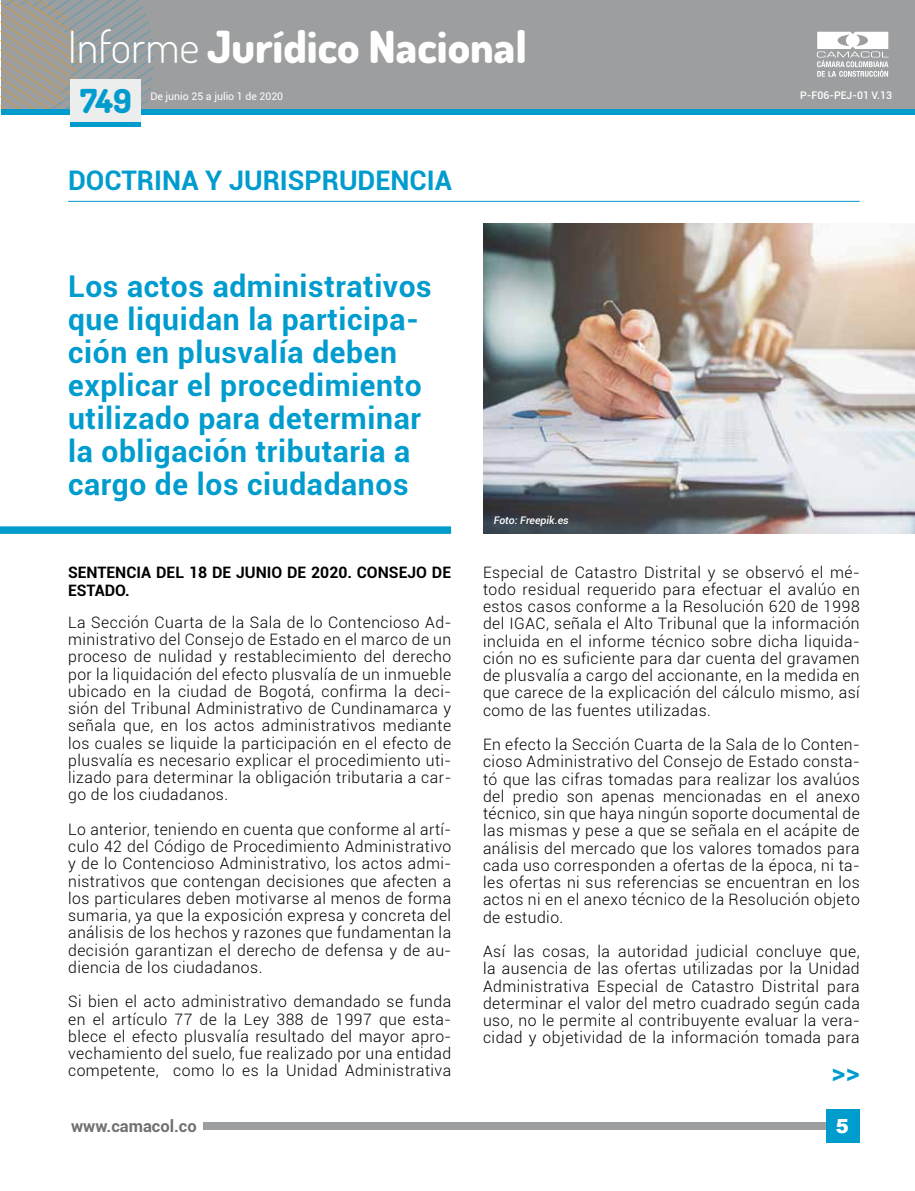
<style>
.page{position:relative;width:915px;height:1191px;background:#fff}
.page>*{position:absolute;margin:0;border:0;box-sizing:border-box;transform-origin:0 0}
.t1{font:800 44.25px "Dosis";color:#fff}
.t2{font:800 33px "Dosis";color:#009cce}
.t3{font:700 30px/33px "Roboto";letter-spacing:.02em;color:#009cce}
.t4{font:700 27px "Roboto";color:#009cce}
.t5{font:900 19.5px "Roboto";color:#fff}
.t6{font:900 19.5px "Arial";color:#fff}
.t7{font:700 16.5px "Roboto";color:#707172}
.t8{font:300 15.75px/17.2px "Roboto";letter-spacing:.03em;color:#000;text-align:justify}
.t9{font:700 15.75px/18px "Roboto";color:#000}
.t10{font:10.5px "Roboto";color:#fff}
.t11{font:500 10.5px "Roboto";color:#fff}
.t12{font:italic 500 10.5px "Roboto";color:#fff}
.s1{font-weight:300}
</style>
<div class="page">
<div style="left:203px;top:1122px;width:655px;height:7px;background:#9c9e9f"></div>
<div style="left:825px;top:1109px;width:33px;height:34px;background:#009cce"></div>
<div style="left:1px;top:0;width:913px;height:108px;background:#9c9e9f"></div>
<div style="left:1px;top:109px;width:913px;height:5px;background:#009cce"></div>
<svg style="left:1px;top:0;width:158px;height:109px"></svg>
<svg style="left:817px;top:32px;width:71px;height:45px"></svg>
<div style="left:70px;top:122px;width:70px;height:5px;background:#009cce"></div>
<div style="left:70px;top:79px;width:70px;height:43px;background:#eceded"></div>
<img style="left:483px;top:223px;width:431px;height:311px">
<div style="left:0;top:526px;width:451px;height:8px;background:#009cce"></div>
<hr style="left:68px;top:201px;width:791px;height:1px;background:#009cce">
<h1 class="t1" style="left:68px;top:18px;width:460px"><span class="s1">Informe</span> Jurídico Nacional</h1>
<h2 class="t2" style="left:80px;top:80px;width:53px">749</h2>
<p class="t10" style="left:150px;top:89px;width:134px">De junio 25 a julio 1 de 2020</p>
<h3 class="t4" style="left:68px;top:162px;width:385px">Doctrina y Jurisprudencia</h3>
<h3 class="t3" style="left:68px;top:268px;width:365px">Los actos administrativos que liquidan la participa&shy;ción en plusvalía deben explicar el procedimiento utilizado para determinar la obligación tributaria a cargo de los ciudadanos</h3>
<p class="t12" style="left:493px;top:513px;width:76px">Foto: Freepik.es</p>
<p class="t11" style="left:800px;top:87px;width:93px">P-F06-PEJ-01 V.13</p>
<p class="t9" style="left:68px;top:562px;width:384px">Sentencia del 18 de junio de 2020. Consejo de<br>Estado.</p>
<p class="t8" style="left:68px;top:613px;width:384px">La Sección Cuarta de la Sala de lo Contencioso Ad&shy;ministrativo del Consejo de Estado en el marco de un proceso de nulidad y restablecimiento del derecho por la liquidación del efecto plusvalía de un inmueble ubicado en la ciudad de Bogotá, confirma la deci&shy;sión del Tribunal Administrativo de Cundinamarca y señala que, en los actos administrativos mediante los cuales se liquide la participación en el efecto de plusvalía es necesario explicar el procedimiento uti&shy;lizado para determinar la obligación tributaria a car&shy;go de los ciudadanos.</p>
<p class="t8" style="left:68px;top:820px;width:384px">Lo anterior, teniendo en cuenta que conforme al artí&shy;culo 42 del Código de Procedimiento Administrativo y de lo Contencioso Administrativo, los actos admi&shy;nistrativos que contengan decisiones que afecten a los particulares deben motivarse al menos de forma sumaria, ya que la exposición expresa y concreta del análisis de los hechos y razones que fundamentan la decisión garantizan el derecho de defensa y de au&shy;diencia de los ciudadanos.</p>
<p class="t8" style="left:68px;top:992px;width:384px">Si bien el acto administrativo demandado se funda en el artículo 77 de la Ley 388 de 1997 que esta&shy;blece el efecto plusvalía resultado del mayor apro&shy;vechamiento del suelo, fue realizado por una entidad competente, como lo es la Unidad Administrativa</p>
<p class="t8" style="left:483px;top:563px;width:378px">Especial de Catastro Distrital y se observó el mé&shy;todo residual requerido para efectuar el avalúo en estos casos conforme a la Resolución 620 de 1998 del IGAC, señala el Alto Tribunal que la información incluida en el informe técnico sobre dicha liquida&shy;ción no es suficiente para dar cuenta del gravamen de plusvalía a cargo del accionante, en la medida en que carece de la explicación del cálculo mismo, así como de las fuentes utilizadas.</p>
<p class="t8" style="left:483px;top:735px;width:378px">En efecto la Sección Cuarta de la Sala de lo Conten&shy;cioso Administrativo del Consejo de Estado consta&shy;tó que las cifras tomadas para realizar los avalúos del predio son apenas mencionadas en el anexo técnico, sin que haya ningún soporte documental de las mismas y pese a que se señala en el acápite de análisis del mercado que los valores tomados para cada uso corresponden a ofertas de la época, ni ta&shy;les ofertas ni sus referencias se encuentran en los actos ni en el anexo técnico de la Resolución objeto de estudio.</p>
<p class="t8" style="left:483px;top:942px;width:378px">Así las cosas, la autoridad judicial concluye que, la ausencia de las ofertas utilizadas por la Unidad Administrativa Especial de Catastro Distrital para determinar el valor del metro cuadrado según cada uso, no le permite al contribuyente evaluar la vera&shy;cidad y objetividad de la información tomada para</p>
<h3 class="t4" style="left:831px;top:1052px;width:30px">&gt;&gt;</h3>
<p class="t6" style="left:835px;top:1111px;width:15px">5</p>
<p class="t7" style="left:71px;top:1114px;width:127px">www.camacol.co</p>
<p class="t5" style="left:836px;top:1114px;width:13px">1</p>
</div>
